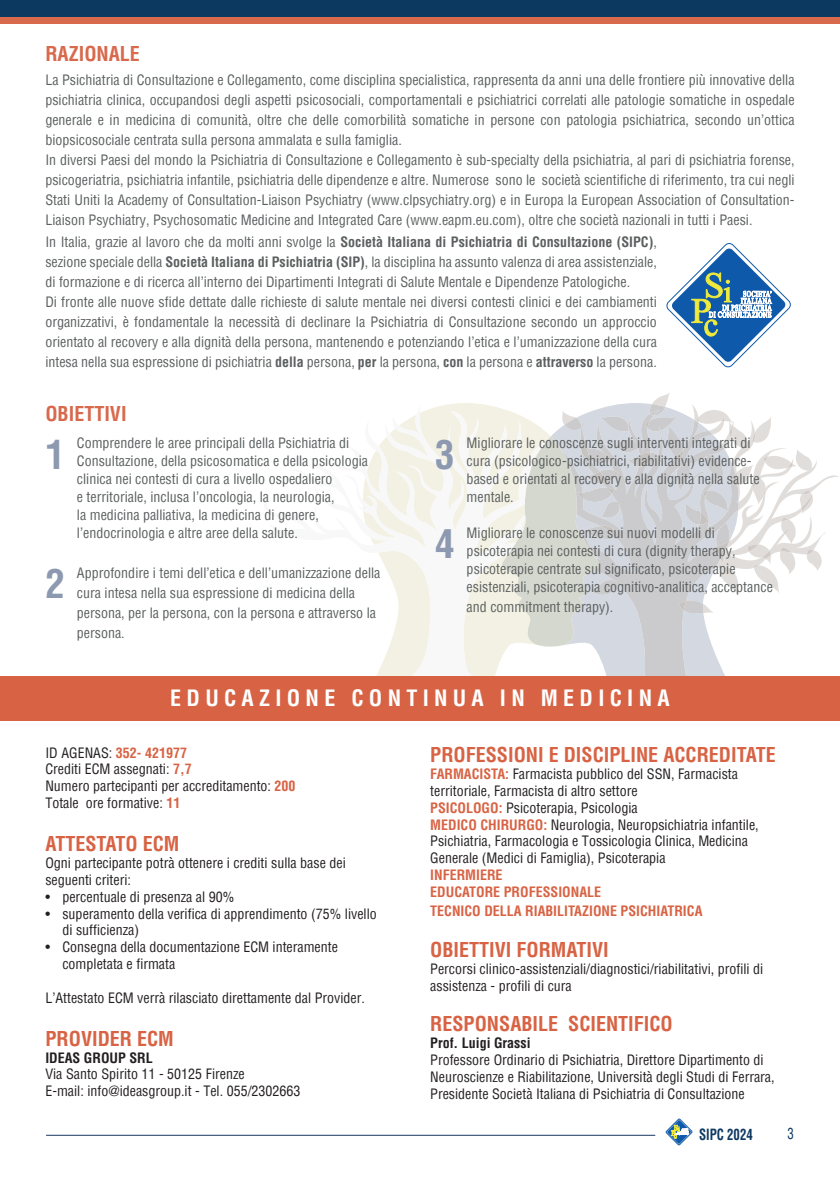
<style>
.page{position:relative;width:840px;height:1191px;background:#fff}
.page>*{position:absolute;margin:0;border:0;box-sizing:border-box;transform-origin:0 0}
.t1{font:700 condensed 39px "Helvetica";color:#8c99b0}
.t2{font:700 condensed 22px "Helvetica";letter-spacing:.24em;color:#fff}
.t3{font:700 condensed 20px "Helvetica";color:#d86344}
.t4{font:700 condensed 20px "Helvetica";color:#d8694c}
.t5{font:700 condensed 15.2px "Helvetica";color:#0e3962;scale:.85 1}
.t6{font:condensed 15.2px "Helvetica";color:#0e3962;scale:.85 1}
.t7{font:condensed 14px/20px "Helvetica";color:#5b5f5f;text-align:justify}
.t8{font:condensed 14px/16.8px "Helvetica";color:#231f20}
.t9{font:700 condensed 14px "Helvetica";color:#d86344}
.t10{font:700 condensed 14px "Helvetica";color:#231f20}
.s1{font-weight:700}
.s2{font-weight:400;color:#231f20}
.s3{font-weight:700;color:#d86344}
</style>
<div class="page">
<div style="left:0;top:0;width:839px;height:24px;background:#d8694c"></div>
<div style="left:0;top:0;width:839px;height:17px;background:#0c3960"></div>
<hr style="left:46px;top:1135px;width:609px;height:1px;background:#17365d">
<div style="left:665px;top:1118px;width:26px;height:27px;border:1px solid #0e59a9;border-radius:12px"></div>
<svg style="left:666px;top:1120px;width:24px;height:23px"></svg>
<svg style="left:671px;top:1125px;width:17px;height:13px"></svg>
<svg style="left:376px;top:646px;width:168px;height:30px"></svg>
<svg style="left:593px;top:646px;width:132px;height:30px;background:#d5d8de"></svg>
<svg style="left:363px;top:393px;width:476px;height:253px"></svg>
<svg style="left:666px;top:243px;width:125px;height:124px"></svg>
<div style="left:0;top:676px;width:839px;height:44px;background:#d86344"></div>
<p class="t4" style="left:45px;top:42px;width:96px">RAZIONALE</p>
<p class="t7" style="left:45px;top:70px;width:750px">La Psichiatria di Consultazione e Collegamento, come disciplina specialistica, rappresenta da anni una delle frontiere più innovative della psichiatria clinica, occupandosi degli aspetti psicosociali, comportamentali e psichiatrici correlati alle patologie somatiche in ospedale generale e in medicina di comunità, oltre che delle comorbilità somatiche in persone con patologia psichiatrica, secondo un’ottica biopsicosociale centrata sulla persona ammalata e sulla famiglia.</p>
<p class="t7" style="left:45px;top:150px;width:750px">In diversi Paesi del mondo la Psichiatria di Consultazione e Collegamento è sub-specialty della psichiatria, al pari di psichiatria forense, psicogeriatria, psichiatria infantile, psichiatria delle dipendenze e altre. Numerose sono le società scientifiche di riferimento, tra cui negli Stati Uniti la Academy of Consultation-Liaison Psychiatry (www.clpsychiatry.org) e in Europa la European Association of Consultation-Liaison Psychiatry, Psychosomatic Medicine and Integrated Care (www.eapm.eu.com), oltre che società nazionali in tutti i Paesi.</p>
<p class="t7" style="left:45px;top:231px;width:612px">In Italia, grazie al lavoro che da molti anni svolge la <span class="s1">Società Italiana di Psichiatria di Consultazione (SIPC)</span>, sezione speciale della <span class="s1">Società Italiana di Psichiatria (SIP)</span>, la disciplina ha assunto valenza di area assistenziale, di formazione e di ricerca all’interno dei Dipartimenti Integrati di Salute Mentale e Dipendenze Patologiche.</p>
<p class="t7" style="left:45px;top:291px;width:612px">Di fronte alle nuove sfide dettate dalle richieste di salute mentale nei diversi contesti clinici e dei cambiamenti organizzativi, è fondamentale la necessità di declinare la Psichiatria di Consultazione secondo un approccio orientato al recovery e alla dignità della persona, mantenendo e potenziando l’etica e l’umanizzazione della cura intesa nella sua espressione di psichiatria <span class="s1">della</span> persona, <span class="s1">per</span> la persona, <span class="s1">con</span> la persona e <span class="s1">attraverso</span> la persona.</p>
<p class="t4" style="left:45px;top:401px;width:83px">OBIETTIVI</p>
<p class="t7" style="left:77px;top:434px;width:292px;line-height:18px;text-align:left">Comprendere le aree principali della Psichiatria di Consultazione, della psicosomatica e della psicologia clinica nei contesti di cura a livello ospedaliero<br>e territoriale, inclusa l’oncologia, la neurologia,<br>la medicina palliativa, la medicina di genere, l’endocrinologia e altre aree della salute.</p>
<p class="t7" style="left:77px;top:562px;width:305px;text-align:left">Approfondire i temi dell’etica e dell’umanizzazione della cura intesa nella sua espressione di medicina della persona, per la persona, con la persona e attraverso la persona.</p>
<p class="t1" style="left:45px;top:430px;width:21px">1</p>
<p class="t1" style="left:435px;top:430px;width:21px">3</p>
<p class="t1" style="left:435px;top:520px;width:21px">4</p>
<p class="t1" style="left:45px;top:559px;width:21px">2</p>
<p class="t7" style="left:466px;top:434px;width:294px;line-height:18px;text-align:left">Migliorare le conoscenze sugli interventi integrati di cura (psicologico-psichiatrici, riabilitativi) evidence&shy;based e orientati al recovery e alla dignità nella salute mentale.</p>
<p class="t7" style="left:466px;top:523px;width:307px;line-height:18px;text-align:left">Migliorare le conoscenze sui nuovi modelli di psicoterapia nei contesti di cura (dignity therapy, psicoterapie centrate sul significato, psicoterapie esistenziali, psicoterapia cognitivo-analitica, acceptance</p>
<p class="t7" style="left:466px;top:596px;width:148px">and commitment therapy).</p>
<p class="t2" style="left:170px;top:684px;width:500px">EDUCAZIONE CONTINUA IN MEDICINA</p>
<p class="t9" style="left:45px;top:743px;width:143px"><span class="s2">ID AGENAS:</span> 352- 421977</p>
<p class="t8" style="left:45px;top:760px;width:148px">Crediti ECM assegnati: <span class="s3">7,7</span></p>
<p class="t8" style="left:45px;top:777px;width:251px">Numero partecipanti per accreditamento: <span class="s3">200</span></p>
<p class="t8" style="left:45px;top:794px;width:136px">Totale ore formative: <span class="s3">11</span></p>
<p class="t3" style="left:45px;top:831px;width:135px">ATTESTATO ECM</p>
<p class="t8" style="left:45px;top:854px;width:302px">Ogni partecipante potrà ottenere i crediti sulla base dei seguenti criteri:</p>
<p class="t8" style="left:45px;top:888px;width:190px">• percentuale di presenza al 90%</p>
<p class="t8" style="left:62px;top:904px;width:316px;text-indent:-17px">• superamento della verifica di apprendimento (75% livello di sufficienza)</p>
<p class="t8" style="left:62px;top:938px;width:277px;text-indent:-17px">• Consegna della documentazione ECM interamente completata e firmata</p>
<p class="t8" style="left:45px;top:988px;width:321px">L’Attestato ECM verrà rilasciato direttamente dal Provider.</p>
<p class="t3" style="left:45px;top:1026px;width:130px">PROVIDER ECM</p>
<p class="t10" style="left:45px;top:1048px;width:109px">IDEAS GROUP SRL</p>
<p class="t8" style="left:45px;top:1065px;width:201px">Via Santo Spirito 11 - 50125 Firenze</p>
<p class="t8" style="left:45px;top:1082px;width:256px">E-mail: info@ideasgroup.it - Tel. 055/2302663</p>
<p class="t3" style="left:430px;top:742px;width:347px">PROFESSIONI E DISCIPLINE ACCREDITATE</p>
<p class="t8" style="left:430px;top:765px;width:309px"><span class="s3">FARMACISTA:</span> Farmacista pubblico del SSN, Farmacista territoriale, Farmacista di altro settore</p>
<p class="t8" style="left:430px;top:799px;width:209px"><span class="s3">PSICOLOGO:</span> Psicoterapia, Psicologia</p>
<p class="t8" style="left:430px;top:816px;width:330px"><span class="s3">MEDICO CHIRURGO:</span> Neurologia, Neuropsichiatria infantile,<br>Psichiatria, Farmacologia e Tossicologia Clinica, Medicina<br>Generale (Medici di Famiglia), Psicoterapia</p>
<p class="t9" style="left:430px;top:866px;width:74px">INFERMIERE</p>
<p class="t9" style="left:430px;top:883px;width:172px">EDUCATORE PROFESSIONALE</p>
<p class="t9" style="left:430px;top:902px;width:273px">TECNICO DELLA RIABILITAZIONE PSICHIATRICA</p>
<p class="t3" style="left:430px;top:937px;width:180px">OBIETTIVI FORMATIVI</p>
<p class="t8" style="left:430px;top:960px;width:334px">Percorsi clinico-assistenziali/diagnostici/riabilitativi, profili di assistenza - profili di cura</p>
<p class="t3" style="left:430px;top:1011px;width:244px">RESPONSABILE SCIENTIFICO</p>
<p class="t10" style="left:430px;top:1034px;width:102px">Prof. Luigi Grassi</p>
<p class="t8" style="left:430px;top:1051px;width:346px">Professore Ordinario di Psichiatria, Direttore Dipartimento di<br>Neuroscienze e Riabilitazione, Università degli Studi di Ferrara,</p>
<p class="t8" style="left:430px;top:1084px;width:316px">Presidente Società Italiana di Psichiatria di Consultazione</p>
<p class="t5" style="left:698px;top:1125px;width:65px">SIPC 2024</p>
<p class="t6" style="left:787px;top:1123px;width:9px">3</p>
</div>
